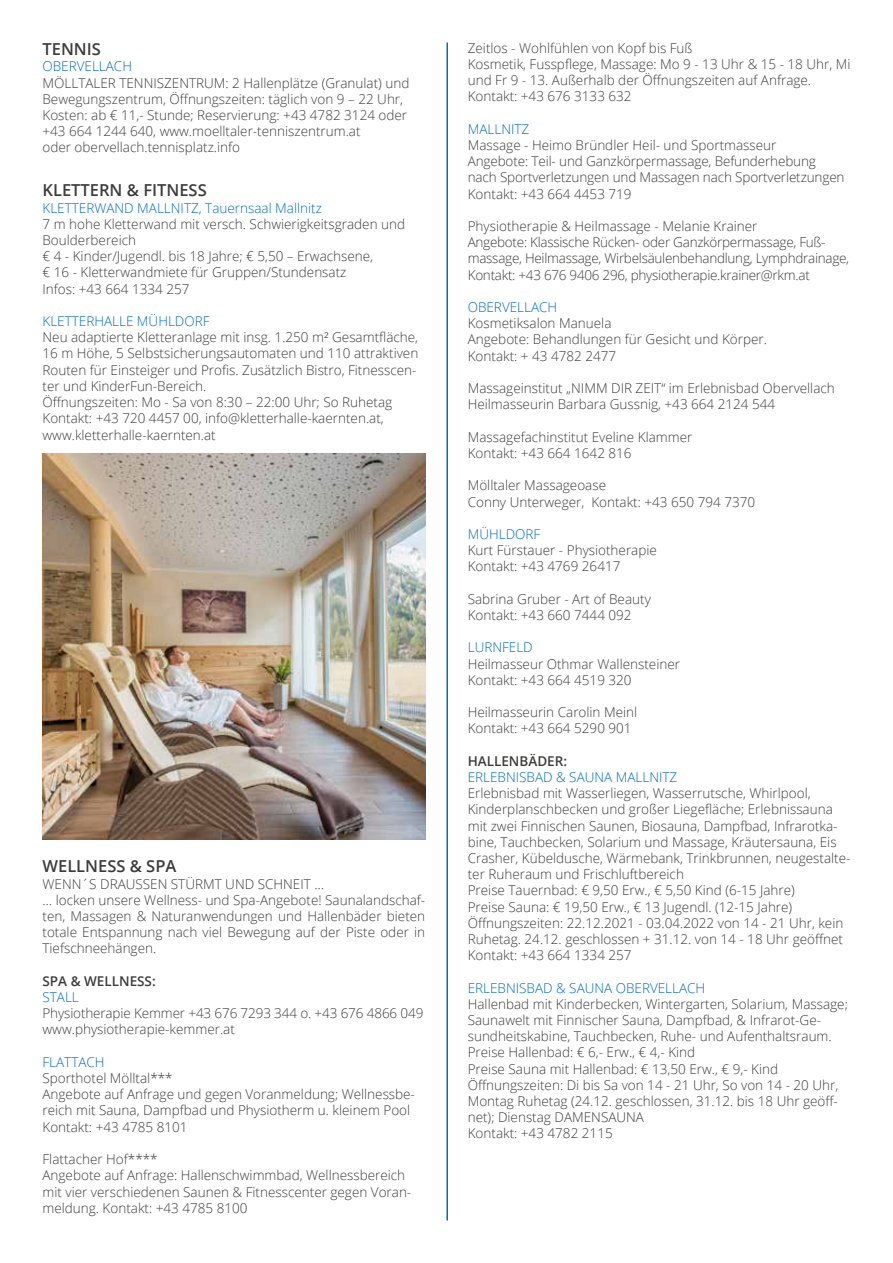
<style>
.page{position:relative;width:893px;height:1263px;background:#fff}
.page>*{position:absolute;margin:0;border:0;box-sizing:border-box;transform-origin:0 0}
.t1{font:600 16.5px "Open Sans";color:#3c3c3b}
.t2{font:300 13.5px/16.2px "Open Sans";color:#3c3c3b}
.t3{font:300 13.5px/16.2px "Open Sans";letter-spacing:-.02em;color:#3c3c3b}
.t4{font:300 13.5px "Open Sans";color:#006fb9}
.t5{font:600 13.5px "Open Sans";color:#3c3c3b}
</style>
<div class="page">
<hr style="left:446px;top:43px;width:2px;height:1177px;background:#006fb9">
<img style="left:43px;top:454px;width:382px;height:386px">
<p class="t1" style="left:43px;top:38px;width:60px">TENNIS</p>
<p class="t4" style="left:43px;top:57px;width:91px">OBERVELLACH</p>
<p class="t2" style="left:43px;top:74px;width:368px">MÖLLTALER TENNISZENTRUM: 2 Hallenplätze (Granulat) und Bewegungszentrum, Öffnungszeiten: täglich von 9 – 22 Uhr, Kosten: ab € 11,- Stunde; Reservierung: +43 4782 3124 oder +43 664 1244 640, www.moelltaler-tenniszentrum.at<br>oder obervellach.tennisplatz.info</p>
<p class="t1" style="left:43px;top:179px;width:166px">KLETTERN &amp; FITNESS</p>
<p class="t4" style="left:43px;top:198px;width:281px">KLETTERWAND MALLNITZ, Tauernsaal Mallnitz</p>
<p class="t2" style="left:43px;top:215px;width:364px">7 m hohe Kletterwand mit versch. Schwierigkeitsgraden und Boulderbereich<br>€ 4 - Kinder/Jugendl. bis 18 Jahre; € 5,50 – Erwachsene,<br>€ 16 - Kletterwandmiete für Gruppen/Stundensatz<br>Infos: +43 664 1334 257</p>
<p class="t4" style="left:43px;top:312px;width:169px">KLETTERHALLE MÜHLDORF</p>
<p class="t2" style="left:43px;top:329px;width:377px">Neu adaptierte Kletteranlage mit insg. 1.250 m² Gesamtfläche, 16 m Höhe, 5 Selbstsicherungsautomaten und 110 attraktiven Routen für Einsteiger und Profis. Zusätzlich Bistro, Fitnesscen&shy;ter und KinderFun-Bereich.<br>Öffnungszeiten: Mo - Sa von 8:30 – 22:00 Uhr; So Ruhetag Kontakt: +43 720 4457 00, info@kletterhalle-kaernten.at, www.kletterhalle-kaernten.at</p>
<p class="t1" style="left:43px;top:855px;width:135px">WELLNESS &amp; SPA</p>
<p class="t2" style="left:43px;top:875px;width:384px">WENN´S DRAUSSEN STÜRMT UND SCHNEIT …<br>… locken unsere Wellness- und Spa-Angebote! Saunalandschaf&shy;ten, Massagen &amp; Naturanwendungen und Hallenbäder bieten totale Entspannung nach viel Bewegung auf der Piste oder in Tiefschneehängen.</p>
<p class="t5" style="left:43px;top:972px;width:115px">SPA &amp; WELLNESS:</p>
<p class="t4" style="left:43px;top:988px;width:38px">STALL</p>
<p class="t2" style="left:43px;top:1005px;width:382px">Physiotherapie Kemmer +43 676 7293 344 o. +43 676 4866 049 www.physiotherapie-kemmer.at</p>
<p class="t4" style="left:43px;top:1053px;width:64px">FLATTACH</p>
<p class="t2" style="left:43px;top:1070px;width:374px">Sporthotel Mölltal***<br>Angebote auf Anfrage und gegen Voranmeldung; Wellnessbe&shy;reich mit Sauna, Dampfbad und Physiotherm u. kleinem Pool Kontakt: +43 4785 8101</p>
<p class="t2" style="left:43px;top:1151px;width:370px">Flattacher Hof****<br>Angebote auf Anfrage: Hallenschwimmbad, Wellnessbereich mit vier verschiedenen Saunen &amp; Fitnesscenter gegen Voran&shy;meldung. Kontakt: +43 4785 8100</p>
<p class="t2" style="left:468px;top:39px;width:384px">Zeitlos - Wohlfühlen von Kopf bis Fuß<br>Kosmetik, Fusspflege, Massage: Mo 9 - 13 Uhr &amp; 15 - 18 Uhr, Mi und Fr 9 - 13. Außerhalb der Öffnungszeiten auf Anfrage.<br>Kontakt: +43 676 3133 632</p>
<p class="t4" style="left:468px;top:120px;width:63px">MALLNITZ</p>
<p class="t2" style="left:468px;top:137px;width:378px">Massage - Heimo Bründler Heil- und Sportmasseur<br>Angebote: Teil- und Ganzkörpermassage, Befunderhebung nach Sportverletzungen und Massagen nach Sportverletzungen Kontakt: +43 664 4453 719</p>
<p class="t3" style="left:468px;top:218px;width:383px">Physiotherapie &amp; Heilmassage - Melanie Krainer<br>Angebote: Klassische Rücken- oder Ganzkörpermassage, Fuß&shy;massage, Heilmassage, Wirbelsäulenbehandlung, Lymphdrainage, Kontakt: +43 676 9406 296, physiotherapie.krainer@rkm.at</p>
<p class="t4" style="left:468px;top:298px;width:91px">OBERVELLACH</p>
<p class="t2" style="left:468px;top:315px;width:301px">Kosmetiksalon Manuela<br>Angebote: Behandlungen für Gesicht und Körper.<br>Kontakt: + 43 4782 2477</p>
<p class="t2" style="left:468px;top:380px;width:369px">Massageinstitut „NIMM DIR ZEIT“ im Erlebnisbad Obervellach<br>Heilmasseurin Barbara Gussnig, +43 664 2124 544</p>
<p class="t2" style="left:468px;top:428px;width:226px">Massagefachinstitut Eveline Klammer<br>Kontakt: +43 664 1642 816</p>
<p class="t2" style="left:468px;top:477px;width:289px">Mölltaler Massageoase<br>Conny Unterweger, Kontakt: +43 650 794 7370</p>
<p class="t4" style="left:468px;top:525px;width:74px">MÜHLDORF</p>
<p class="t2" style="left:468px;top:542px;width:191px">Kurt Fürstauer - Physiotherapie<br>Kontakt: +43 4769 26417</p>
<p class="t2" style="left:468px;top:590px;width:185px">Sabrina Gruber - Art of Beauty<br>Kontakt: +43 660 7444 092</p>
<p class="t4" style="left:468px;top:638px;width:67px">LURNFELD</p>
<p class="t2" style="left:468px;top:655px;width:214px">Heilmasseur Othmar Wallensteiner<br>Kontakt: +43 664 4519 320</p>
<p class="t2" style="left:468px;top:704px;width:171px">Heilmasseurin Carolin Meinl<br>Kontakt: +43 664 5290 901</p>
<p class="t5" style="left:468px;top:751px;width:101px">HALLENBÄDER:</p>
<p class="t4" style="left:468px;top:768px;width:211px">ERLEBNISBAD &amp; SAUNA MALLNITZ</p>
<p class="t2" style="left:468px;top:785px;width:384px">Erlebnisbad mit Wasserliegen, Wasserrutsche, Whirlpool, Kinderplanschbecken und großer Liegefläche; Erlebnissauna mit zwei Finnischen Saunen, Biosauna, Dampfbad, Infrarotka&shy;bine, Tauchbecken, Solarium und Massage, Kräutersauna, Eis Crasher, Kübeldusche, Wärmebank, Trinkbrunnen, neugestalte&shy;ter Ruheraum und Frischluftbereich<br>Preise Tauernbad: € 9,50 Erw., € 5,50 Kind (6-15 Jahre)<br>Preise Sauna: € 19,50 Erw., € 13 Jugendl. (12-15 Jahre)<br>Öffnungszeiten: 22.12.2021 - 03.04.2022 von 14 - 21 Uhr, kein Ruhetag. 24.12. geschlossen + 31.12. von 14 - 18 Uhr geöffnet Kontakt: +43 664 1334 257</p>
<p class="t4" style="left:468px;top:978px;width:239px">ERLEBNISBAD &amp; SAUNA OBERVELLACH</p>
<p class="t2" style="left:468px;top:995px;width:382px">Hallenbad mit Kinderbecken, Wintergarten, Solarium, Massage; Saunawelt mit Finnischer Sauna, Dampfbad, &amp; Infrarot-Ge&shy;sundheitskabine, Tauchbecken, Ruhe- und Aufenthaltsraum.<br>Preise Hallenbad: € 6,- Erw., € 4,- Kind<br>Preise Sauna mit Hallenbad: € 13,50 Erw., € 9,- Kind Öffnungszeiten: Di bis Sa von 14 - 21 Uhr, So von 14 - 20 Uhr, Montag Ruhetag (24.12. geschlossen, 31.12. bis 18 Uhr geöff&shy;net); Dienstag DAMENSAUNA<br>Kontakt: +43 4782 2115</p>
</div>
